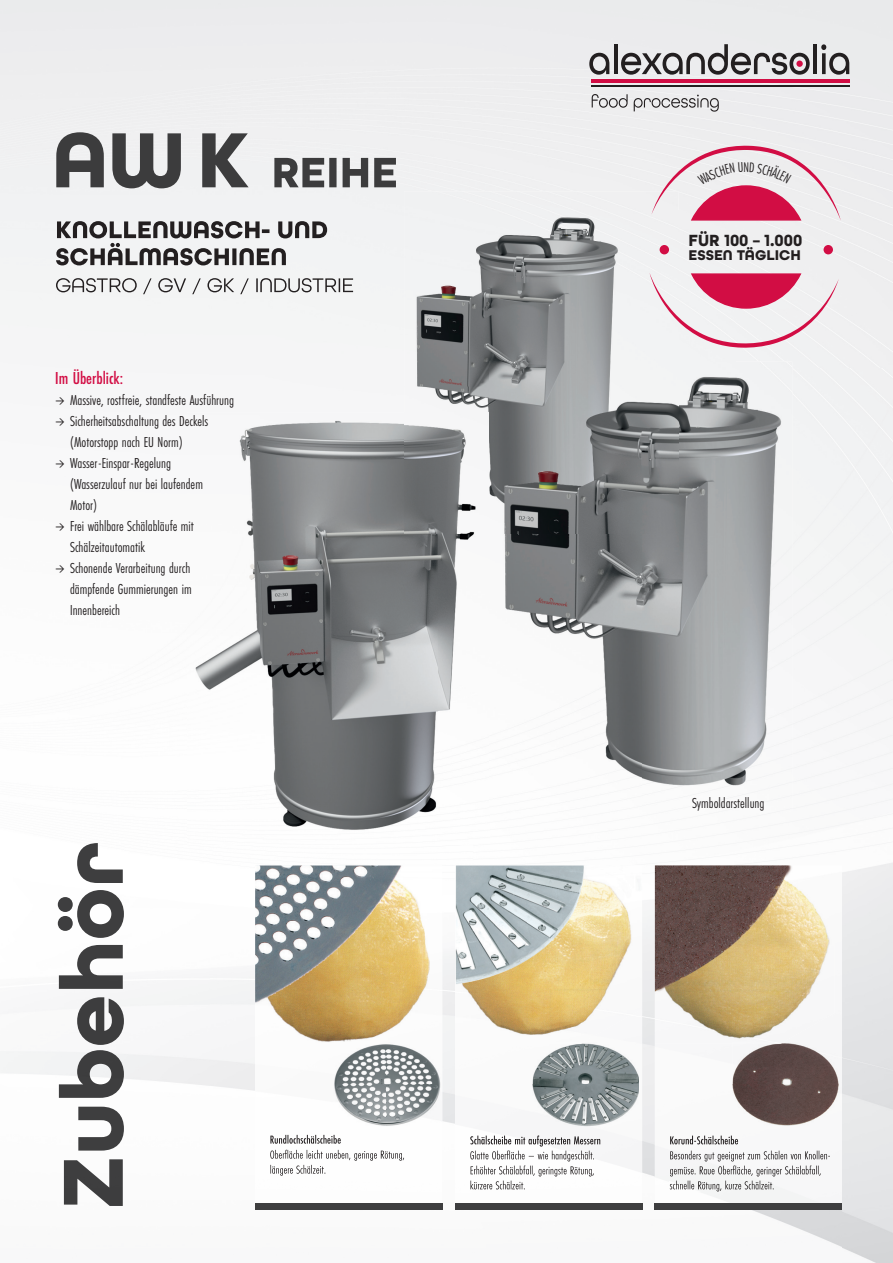
<style>
.page{position:relative;width:893px;height:1263px;background:#fff}
.page>*{position:absolute;margin:0;border:0;box-sizing:border-box;transform-origin:0 0}
.t1{font:500 18px "Futura PT Cond";color:#d20d44}
.t2{font:700 17.1px "All Round Gothic";color:#231f20}
.t3{font:15px/21px "Futura PT Cond";color:#231f20}
.t4{font:700 14.85px "All Round Gothic";color:#231f20}
.t5{font:300 condensed 12.75px "Futura";color:#231f20}
.s1{font-family:"DINOT";font-stretch:condensed}
</style>
<div class="page">
<div style="left:315px;top:0;width:420px;height:210px;background:#eeeeef"></div>
<div style="left:735px;top:0;width:158px;height:368px;background:#ececee"></div>
<img style="left:442px;top:952px;width:13px;height:258px">
<img style="left:642px;top:894px;width:13px;height:316px">
<img style="left:752px;top:1210px;width:89px;height:53px">
<svg style="left:589px;top:53px;width:20px;height:22px"></svg>
<hr style="left:614px;top:44px;width:3px;height:30px;background:#231f20">
<svg style="left:621px;top:44px;width:189px;height:31px"></svg>
<hr style="left:813px;top:44px;width:4px;height:30px;background:#231f20">
<svg style="left:821px;top:44px;width:28px;height:31px"></svg>
<svg style="left:592px;top:94px;width:36px;height:14px"></svg>
<svg style="left:634px;top:95px;width:85px;height:17px"></svg>
<hr style="left:591px;top:79px;width:258px;height:4px;background:#d20d44">
<hr style="left:591px;top:85px;width:258px;height:1px;background:#231f20">
<div style="left:796px;top:61px;width:7px;height:6px;background:#d20d44;border-radius:50%"></div>
<img style="left:404px;top:191px;width:274px;height:195px">
<img style="left:415px;top:386px;width:74px;height:26px">
<img style="left:187px;top:412px;width:252px;height:433px">
<img style="left:439px;top:533px;width:36px;height:178px">
<img style="left:404px;top:412px;width:85px;height:121px">
<img style="left:641px;top:361px;width:151px;height:450px">
<img style="left:504px;top:533px;width:137px;height:245px">
<img style="left:489px;top:361px;width:189px;height:172px">
<img style="left:655px;top:872px;width:187px;height:331px">
<img style="left:255px;top:865px;width:175px;height:177px">
<img style="left:455px;top:865px;width:177px;height:170px">
<img style="left:655px;top:865px;width:179px;height:178px">
<div style="left:255px;top:1203px;width:187px;height:7px;background:#3e3e3f"></div>
<div style="left:655px;top:1203px;width:187px;height:7px;background:#3e3e3f"></div>
<div style="left:455px;top:1203px;width:187px;height:7px;background:#3e3e3f"></div>
<img style="left:334px;top:1044px;width:106px;height:82px">
<img style="left:533px;top:1043px;width:106px;height:83px">
<img style="left:732px;top:1042px;width:107px;height:84px">
<img style="left:732px;top:1042px;width:51px;height:1px">
<img style="left:470px;top:1135px;width:130px;height:11px">
<img style="left:470px;top:1150px;width:124px;height:11px">
<img style="left:471px;top:1165px;width:123px;height:11px">
<img style="left:470px;top:1180px;width:55px;height:9px">
<img style="left:270px;top:1135px;width:71px;height:9px">
<img style="left:270px;top:1150px;width:134px;height:11px">
<img style="left:270px;top:1165px;width:55px;height:11px">
<img style="left:670px;top:1135px;width:68px;height:9px">
<img style="left:670px;top:1150px;width:160px;height:11px">
<img style="left:670px;top:1165px;width:151px;height:11px">
<img style="left:670px;top:1180px;width:104px;height:11px">
<img style="left:58px;top:843px;width:66px;height:363px">
<img style="left:56px;top:132px;width:193px;height:56px">
<img style="left:274px;top:158px;width:122px;height:29px">
<img style="left:57px;top:221px;width:270px;height:17px">
<img style="left:56px;top:243px;width:230px;height:22px">
<img style="left:56px;top:278px;width:297px;height:16px">
<svg style="left:649px;top:272px;width:190px;height:76px"></svg>
<div style="left:823px;top:245px;width:10px;height:9px;background:#d20d44;border-radius:50%"></div>
<div style="left:660px;top:245px;width:9px;height:9px;background:#d20d44;border-radius:50%"></div>
<svg style="left:651px;top:145px;width:190px;height:77px"></svg>
<p class="t1" style="left:55px;top:367px;width:69px">Im Überblick:</p>
<p class="t3" style="left:55px;top:389px;width:180px"><span class="s1">→</span> Massive, rostfreie, standfeste Ausführung</p>
<p class="t3" style="left:70px;top:410px;width:140px;text-indent:-15px"><span class="s1">→</span> Sicherheitsabschaltung des Deckels (Motorstopp nach EU Norm)</p>
<p class="t3" style="left:70px;top:452px;width:134px;text-indent:-15px"><span class="s1">→</span> Wasser-Einspar-Regelung (Wasserzulauf nur bei laufendem<br>Motor)</p>
<p class="t3" style="left:70px;top:515px;width:125px;text-indent:-15px"><span class="s1">→</span> Frei wählbare Schälabläufe mit<br>Schälzeitautomatik</p>
<p class="t3" style="left:70px;top:557px;width:123px;text-align:justify;text-indent:-15px"><span class="s1">→</span> Schonende Verarbeitung durch dämpfende Gummierungen im Innenbereich</p>
<p class="t5" style="left:743px;top:159px;width:7px">N</p>
<p class="t2" style="left:689px;top:230px;width:115px">FÜR 100 – 1.000</p>
<p class="t4" style="left:689px;top:246px;width:114px">ESSEN TÄGLICH</p>
<p class="t3" style="left:692px;top:792px;width:74px">Symboldarstellung</p>
</div>
